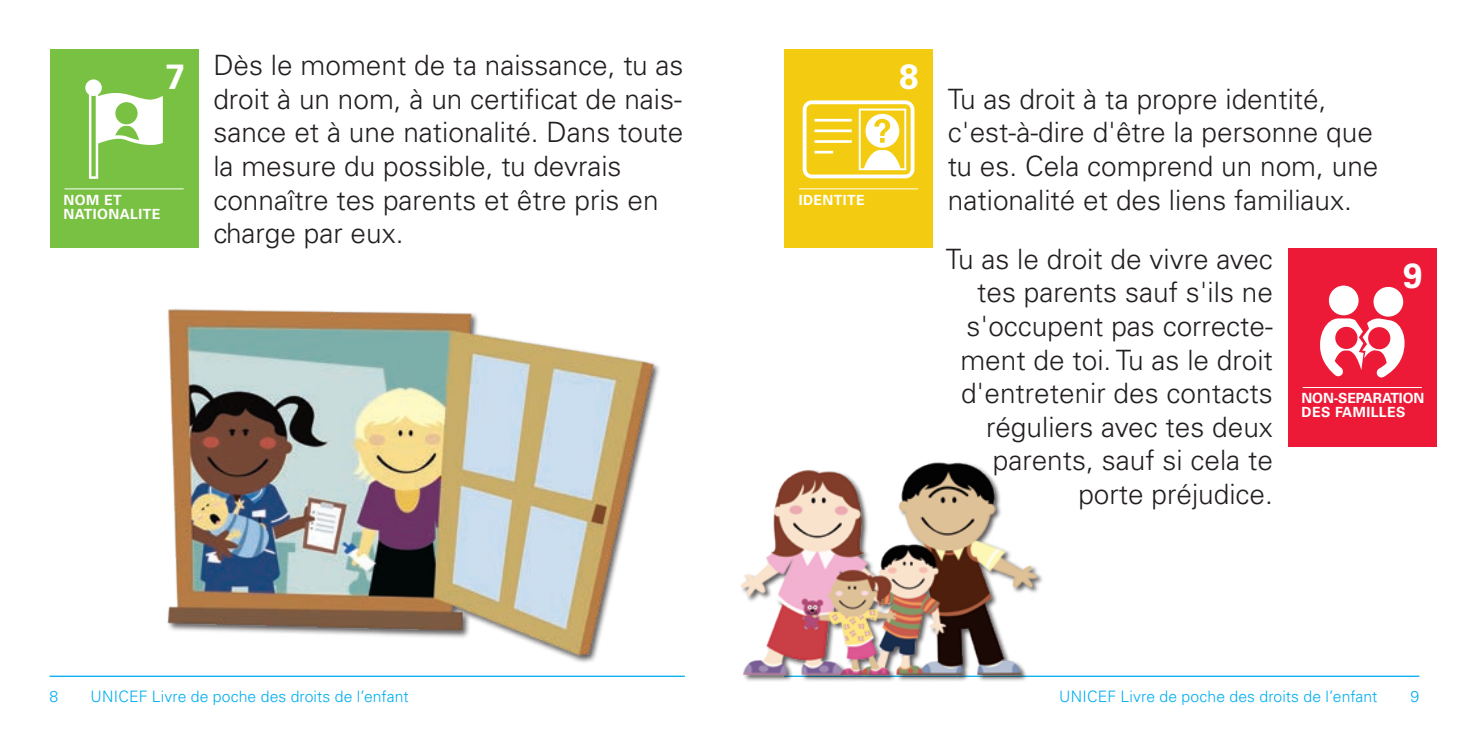
<style>
.page{position:relative;width:1469px;height:735px;background:#fff}
.page>*{position:absolute;margin:0;border:0;box-sizing:border-box;transform-origin:0 0}
.t1{font:700 35px "Univers LT Std";color:#fff}
.t2{font:300 28px/33.6px "Univers LT Std";color:#231f20}
.t3{font:300 15.75px "Univers LT Std";letter-spacing:.01em;color:#00aeef}
.Kaestchen{font:700 14px/14px "Univers LT Std";letter-spacing:-.01em;color:#fff}
.Kaestchen-2{font:700 14px/14px "Univers LT Std";letter-spacing:.03em;color:#fff}
</style>
<div class="page">
<hr style="left:50px;top:675px;width:635px;height:1px;background:#00aeef">
<hr style="left:784px;top:675px;width:635px;height:1px;background:#00aeef">
<img style="left:110px;top:309px;width:575px;height:368px">
<img style="left:740px;top:462px;width:315px;height:219px">
<div style="left:50px;top:50px;width:148px;height:198px;background:#79c142"></div>
<hr style="left:64px;top:188px;width:120px;height:1px;background:#fff">
<svg style="left:85px;top:79px;width:78px;height:100px"></svg>
<div style="left:784px;top:50px;width:149px;height:198px;background:#f3cc12"></div>
<hr style="left:799px;top:188px;width:119px;height:1px;background:#fff">
<svg style="left:802px;top:100px;width:112px;height:78px"></svg>
<div style="left:1287px;top:248px;width:149px;height:198px;background:#ed1a37"></div>
<hr style="left:1302px;top:387px;width:119px;height:1px;background:#fff">
<svg style="left:1320px;top:287px;width:85px;height:90px"></svg>
<div style="left:1328px;top:285px;width:30px;height:30px;background:#fff;border-radius:50%"></div>
<p class="t1" style="left:165px;top:56px;width:21px">7</p>
<p class="Kaestchen-2" style="left:63px;top:193px;width:98px">NOM ET<br>NATIONALITE</p>
<p class="t2" style="left:213px;top:48px;width:471px">Dès le moment de ta naissance, tu as droit à un nom, à un certificat de nais&shy;sance et à une nationalité. Dans toute la mesure du possible, tu devrais connaître tes parents et être pris en charge par eux.</p>
<p class="Kaestchen-2" style="left:798px;top:193px;width:67px">IDENTITE</p>
<p class="t1" style="left:899px;top:57px;width:21px">8</p>
<p class="t2" style="left:947px;top:82px;width:432px">Tu as droit à ta propre identité, c'est-à-dire d'être la personne que tu es. Cela comprend un nom, une nationalité et des liens familiaux.</p>
<p class="t2" style="left:945px;top:242px;width:329px;text-align:right">Tu as le droit de vivre avec tes parents sauf s'ils ne s'occupent pas correcte&shy;ment de toi. Tu as le droit d'entretenir des contacts réguliers avec tes deux parents, sauf si cela te porte préjudice.</p>
<p class="t1" style="left:1402px;top:255px;width:21px">9</p>
<p class="Kaestchen" style="left:1301px;top:391px;width:124px">NON-SEPARATION<br>DES FAMILLES</p>
<p class="t3" style="left:50px;top:686px;width:10px">8</p>
<p class="t3" style="left:91px;top:686px;width:320px">UNICEF Livre de poche des droits de l’enfant</p>
<p class="t3" style="left:1059px;top:686px;width:320px">UNICEF Livre de poche des droits de l’enfant</p>
<p class="t3" style="left:1410px;top:686px;width:10px">9</p>
</div>
